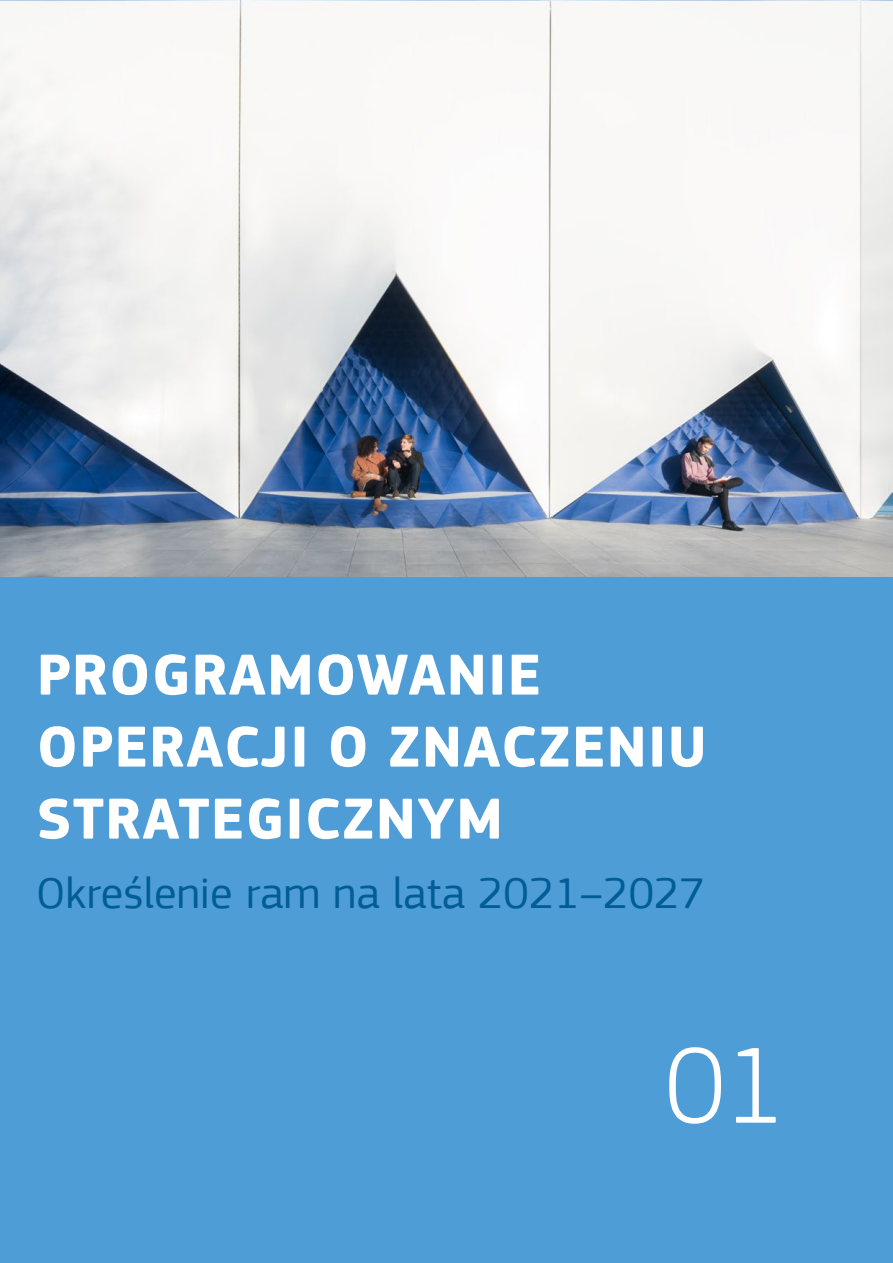
<style>
.page{position:relative;width:893px;height:1263px;background:#fff}
.page>*{position:absolute;margin:0;border:0;box-sizing:border-box;transform-origin:0 0}
.t1{font:300 112.5px "EC Square Sans Pro";color:#fff}
.t2{font:700 60px/72px "EC Square Sans Pro";letter-spacing:.02em;color:#fff}
.t3{font:45px "EC Square Sans Pro";color:#005d96}
</style>
<div class="page">
<div style="left:0;top:576px;width:893px;height:687px;background:#4f9dd6"></div>
<img style="left:0;top:0;width:893px;height:576px">
<p class="t2" style="left:37px;top:641px;width:672px">PROGRAMOWANIE<br>OPERACJI O ZNACZENIU<br>STRATEGICZNYM</p>
<p class="t3" style="left:36px;top:866px;width:670px">Określenie ram na lata 2021–2027</p>
<h1 class="t1" style="left:665px;top:1020px;width:123px">01</h1>
</div>
